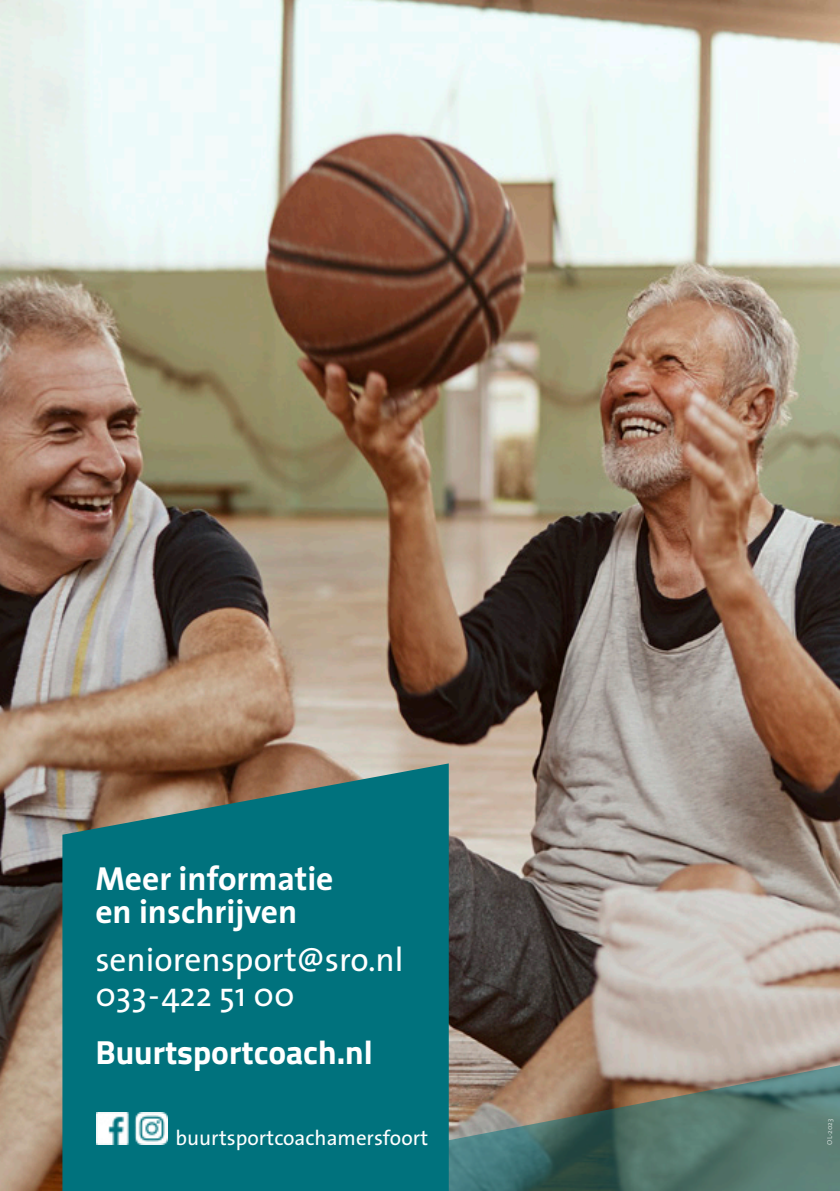
<style>
.page{position:relative;width:840px;height:1191px;background:#fff}
.page>*{position:absolute;margin:0;border:0;box-sizing:border-box;transform-origin:0 0}
.t1{font:33.6px "The Sans";color:#fff}
.t2{font:700 33.6px/32.8px "The Sans";color:#fff}
.t3{font:700 33.4px "Titillium Web";color:#fff}
.t4{font:21px "The Sans";color:#fff}
.t5{font:7.4px "The Sans";color:#fff}
</style>
<div class="page">
<img style="left:0;top:0;width:839px;height:675px">
<img style="left:0;top:675px;width:839px;height:516px">
<svg style="left:62px;top:763px;width:386px;height:428px;fill:#00727d"></svg>
<img style="left:133px;top:1112px;width:34px;height:32px">
<img style="left:96px;top:1112px;width:34px;height:32px">
<p class="t2" style="left:95px;top:861px;width:239px">Meer informatie en inschrijven</p>
<p class="t1" style="left:95px;top:932px;width:309px">seniorensport@sro.nl</p>
<p class="t1" style="left:95px;top:967px;width:201px">033-422 51 00</p>
<p class="t3" style="left:95px;top:1027px;width:279px">Buurtsportcoach.nl</p>
<p class="t4" style="left:175px;top:1120px;width:254px">buurtsportcoachamersfoort</p>
<p class="t5" style="left:823px;top:1144px;width:27px;rotate:-90deg">OL-2023</p>
</div>
